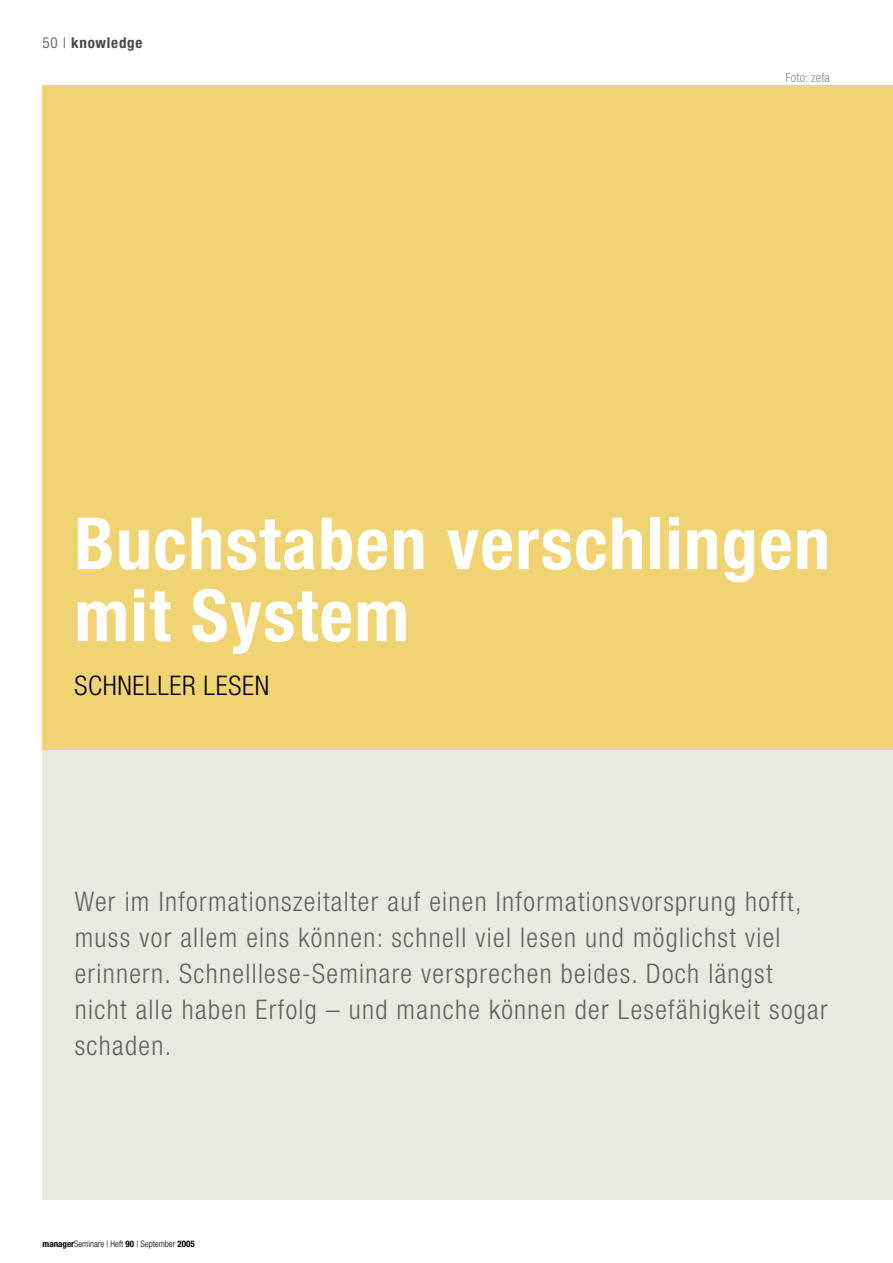
<style>
.page{position:relative;width:893px;height:1263px;background:#fff}
.page>*{position:absolute;margin:0;border:0;box-sizing:border-box;transform-origin:0 0}
.t1{font:700 condensed 72px/72px "Helvetica Neue LT";letter-spacing:.02em;color:#fff}
.t2{font:300 condensed 27px/36px "Helvetica Neue LT";letter-spacing:.05em;color:#63625c}
.t3{font:300 condensed 27px "Helvetica Neue LT";letter-spacing:.025em;color:#000}
.t4{font:700 condensed 15px "Helvetica Neue LT";letter-spacing:.05em;color:#484742}
.t5{font:300 condensed 12.75px "Helvetica Neue LT";letter-spacing:.01em;color:#888881}
.t6{font:300 condensed 9px "Helvetica Neue LT";color:#000}
.s1{font-weight:300}
.s2{font-weight:700}
</style>
<div class="page">
<div style="left:43px;top:749px;width:850px;height:450px;background:#eae9e1"></div>
<div style="left:43px;top:85px;width:850px;height:664px;background:#f0d474"></div>
<p class="t4" style="left:43px;top:34px;width:101px"><span class="s1">50 |</span> knowledge</p>
<p class="t5" style="left:785px;top:70px;width:46px">Foto: zefa</p>
<h1 class="t1" style="left:74px;top:507px;width:757px">Buchstaben verschlingen mit System</h1>
<p class="t3" style="left:74px;top:670px;width:196px">SCHNELLER LESEN</p>
<p class="t2" style="left:75px;top:883px;width:754px">Wer im Informationszeitalter auf einen Informationsvorsprung hofft, muss vor allem eins können: schnell viel lesen und möglichst viel erinnern. Schnelllese-Seminare versprechen beides. Doch längst nicht alle haben Erfolg – und manche können der Lesefähigkeit sogar schaden.</p>
<p class="t6" style="left:43px;top:1238px;width:154px"><span class="s2">manager</span>Seminare | Heft <span class="s2">90</span> | September <span class="s2">2005</span></p>
</div>
